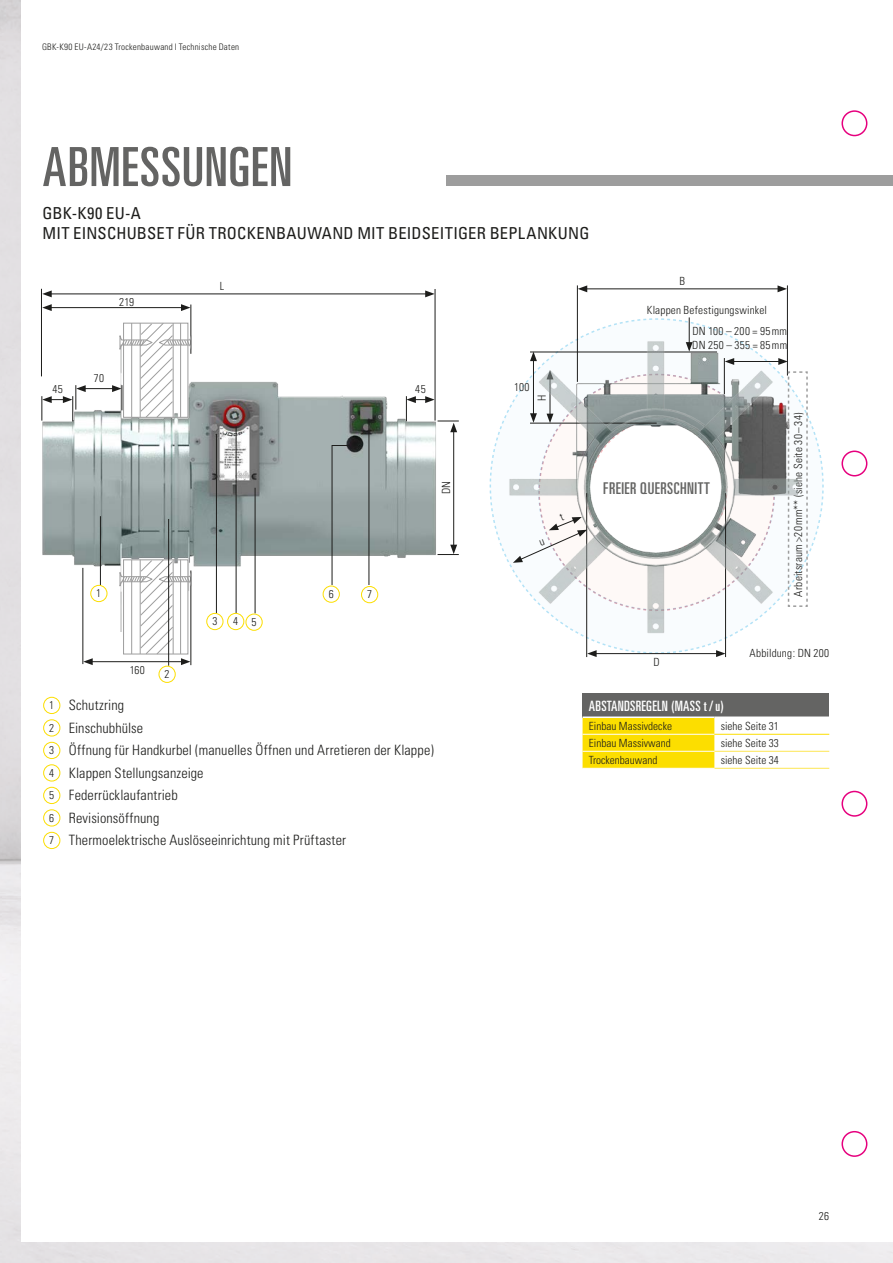
<style>
.page{position:relative;width:893px;height:1263px;background:#fff}
.page>*{position:absolute;margin:0;border:0;box-sizing:border-box;transform-origin:0 0}
.t1{font:ultra-condensed 54px "Univers";letter-spacing:.015em;color:#646463}
.t2{font:condensed 16.5px/19.8px "Univers";letter-spacing:.015em;color:#1d1d1b}
.t3{font:ultra-condensed 16.2px "Univers";letter-spacing:.035em;color:#646463}
.t4{font:300 condensed 14.25px/22.5px "Univers";letter-spacing:.01em;color:#1d1d1b}
.t5{font:ultra-condensed 14.25px "Univers";letter-spacing:.02em;color:#fff}
.t6{font:300 condensed 11.25px "Univers";letter-spacing:.005em;color:#1d1d1b}
.t7{font:300 condensed 11.25px/13.5px "Univers";letter-spacing:.03em;color:#1d1d1b}
.t8{font:300 condensed 9px "Univers";letter-spacing:.025em;color:#1d1d1b}
.s1{font-size:11.25px}
</style>
<div class="page">
<div style="left:446px;top:175px;width:447px;height:11px;background:#9d9d9d"></div>
<img style="left:42px;top:344px;width:394px;height:288px">
<hr style="left:49px;top:293px;width:379px;height:1px;background:#1d1d1b">
<svg style="left:42px;top:290px;width:10px;height:7px"></svg>
<svg style="left:425px;top:290px;width:10px;height:7px"></svg>
<hr style="left:49px;top:307px;width:134px;height:1px;background:#1d1d1b">
<svg style="left:42px;top:304px;width:10px;height:7px"></svg>
<svg style="left:181px;top:304px;width:9px;height:7px"></svg>
<hr style="left:90px;top:661px;width:93px;height:1px;background:#1d1d1b">
<svg style="left:83px;top:658px;width:10px;height:7px"></svg>
<hr style="left:83px;top:388px;width:31px;height:1px;background:#1d1d1b">
<hr style="left:41px;top:289px;width:1px;height:87px;background:#1d1d1b">
<hr style="left:435px;top:289px;width:1px;height:132px;background:#1d1d1b">
<svg style="left:41px;top:385px;width:45px;height:36px"></svg>
<hr style="left:82px;top:568px;width:1px;height:96px;background:#1d1d1b">
<hr style="left:190px;top:304px;width:1px;height:50px;background:#1d1d1b">
<hr style="left:453px;top:430px;width:1px;height:117px;background:#1d1d1b">
<svg style="left:406px;top:396px;width:53px;height:36px"></svg>
<svg style="left:438px;top:545px;width:21px;height:10px"></svg>
<div style="left:43px;top:697px;width:17px;height:17px;border:1px solid #fcde00;border-radius:50%"></div>
<div style="left:43px;top:719px;width:17px;height:17px;border:1px solid #fcde00;border-radius:50%"></div>
<div style="left:43px;top:742px;width:17px;height:17px;border:1px solid #fcde00;border-radius:50%"></div>
<div style="left:43px;top:764px;width:17px;height:17px;border:1px solid #fcde00;border-radius:50%"></div>
<div style="left:43px;top:787px;width:17px;height:17px;border:1px solid #fcde00;border-radius:50%"></div>
<div style="left:43px;top:809px;width:17px;height:17px;border:1px solid #fcde00;border-radius:50%"></div>
<div style="left:43px;top:832px;width:17px;height:17px;border:1px solid #fcde00;border-radius:50%"></div>
<hr style="left:577px;top:285px;width:1px;height:97px;background:#1d1d1b">
<hr style="left:787px;top:285px;width:1px;height:91px;background:#1d1d1b">
<hr style="left:585px;top:288px;width:195px;height:1px;background:#1d1d1b">
<svg style="left:777px;top:285px;width:10px;height:7px"></svg>
<svg style="left:578px;top:285px;width:9px;height:7px"></svg>
<hr style="left:255px;top:488px;width:1px;height:125px;background:#1d1d1b">
<svg style="left:331px;top:445px;width:19px;height:141px"></svg>
<hr style="left:236px;top:426px;width:1px;height:187px;background:#1d1d1b">
<hr style="left:369px;top:418px;width:1px;height:167px;background:#1d1d1b">
<hr style="left:216px;top:434px;width:1px;height:179px;background:#1d1d1b">
<hr style="left:100px;top:516px;width:1px;height:69px;background:#1d1d1b">
<div style="left:207px;top:613px;width:16px;height:17px;background:#fff;border-radius:50%"></div>
<div style="left:206px;top:613px;width:17px;height:17px;border:1px solid #fcde00;border-radius:50%"></div>
<div style="left:91px;top:585px;width:16px;height:17px;background:#fff;border-radius:50%"></div>
<div style="left:90px;top:585px;width:17px;height:17px;border:1px solid #fcde00;border-radius:50%"></div>
<div style="left:228px;top:613px;width:16px;height:17px;background:#fff;border-radius:50%"></div>
<div style="left:227px;top:613px;width:17px;height:17px;border:1px solid #fcde00;border-radius:50%"></div>
<div style="left:246px;top:614px;width:16px;height:16px;background:#fff;border-radius:50%"></div>
<div style="left:246px;top:614px;width:17px;height:17px;border:1px solid #fcde00;border-radius:50%"></div>
<div style="left:323px;top:586px;width:16px;height:16px;background:#fff;border-radius:50%"></div>
<div style="left:323px;top:586px;width:17px;height:17px;border:1px solid #fcde00;border-radius:50%"></div>
<div style="left:361px;top:586px;width:17px;height:17px;background:#fff;border-radius:50%"></div>
<div style="left:361px;top:586px;width:17px;height:17px;border:1px solid #fcde00;border-radius:50%"></div>
<svg style="left:112px;top:322px;width:80px;height:96px"></svg>
<svg style="left:119px;top:559px;width:73px;height:106px"></svg>
<hr style="left:168px;top:519px;width:1px;height:147px;background:#1d1d1b">
<div style="left:159px;top:666px;width:17px;height:17px;border:1px solid #fcde00;border-radius:50%"></div>
<div style="left:583px;top:693px;width:246px;height:24px;background:#646463"></div>
<div style="left:583px;top:718px;width:131px;height:50px;background:#fcde00"></div>
<hr style="left:714px;top:768px;width:115px;height:1px;background:#fde654">
<hr style="left:583px;top:716px;width:131px;height:2px;background:#fff">
<hr style="left:714px;top:716px;width:115px;height:2px;background:#fff">
<hr style="left:714px;top:751px;width:115px;height:1px;background:#fde654">
<hr style="left:583px;top:751px;width:131px;height:1px;background:#fff">
<hr style="left:583px;top:734px;width:131px;height:1px;background:#fff">
<hr style="left:714px;top:734px;width:115px;height:1px;background:#fcde00">
<div style="left:841px;top:110px;width:26px;height:26px;border:2px solid #e6007e;border-radius:50%"></div>
<div style="left:841px;top:450px;width:26px;height:26px;border:2px solid #e6007e;border-radius:50%"></div>
<div style="left:841px;top:791px;width:26px;height:26px;border:2px solid #e6007e;border-radius:50%"></div>
<div style="left:841px;top:1131px;width:26px;height:26px;border:2px solid #e6007e;border-radius:50%"></div>
<svg style="left:489px;top:317px;width:335px;height:340px"></svg>
<p class="t8" style="left:42px;top:41px;width:199px">GBK-K90 EU-A24/23 Trockenbauwand I Technische Daten</p>
<h1 class="t1" style="left:43px;top:136px;width:251px">ABMESSUNGEN</h1>
<p class="t2" style="left:43px;top:203px;width:548px">GBK-K90 EU-A<br>MIT EINSCHUBSET FÜR TROCKENBAUWAND MIT BEIDSEITIGER BEPLANKUNG</p>
<p class="t6" style="left:52px;top:382px;width:12px">45</p>
<p class="t6" style="left:119px;top:296px;width:16px">219</p>
<p class="t6" style="left:94px;top:371px;width:12px">70</p>
<p class="t6" style="left:220px;top:280px;width:6px">L</p>
<p class="t6" style="left:96px;top:586px;width:6px">1</p>
<p class="t6" style="left:130px;top:663px;width:17px">160</p>
<p class="t6" style="left:165px;top:667px;width:6px">2</p>
<p class="t6" style="left:212px;top:614px;width:6px">3</p>
<p class="t6" style="left:233px;top:615px;width:25px">4 5</p>
<p class="t6" style="left:329px;top:587px;width:6px">6</p>
<p class="t6" style="left:367px;top:588px;width:6px">7</p>
<p class="t6" style="left:415px;top:382px;width:12px">45</p>
<p class="t6" style="left:439px;top:494px;width:15px;rotate:-90deg">DN</p>
<p class="t6" style="left:514px;top:380px;width:17px">100</p>
<p class="t6" style="left:535px;top:401px;width:8px;rotate:-90deg">H</p>
<p class="t6" style="left:680px;top:275px;width:7px">B</p>
<p class="t6" style="left:647px;top:304px;width:122px">Klappen Befestigungswinkel</p>
<p class="t7" style="left:692px;top:325px;width:96px">DN 100 – 200 = 95mm<br>DN 250 – 355 = 85mm</p>
<p class="t3" style="left:603px;top:479px;width:108px">FREIER QUERSCHNITT</p>
<p class="t6" style="left:653px;top:655px;width:8px">D</p>
<p class="t6" style="left:791px;top:597px;width:186px;rotate:-90deg">Arbeitsraum &gt;20mm** (siehe Seite 30–34)</p>
<p class="t6" style="left:749px;top:646px;width:81px">Abbildung: DN 200</p>
<p class="t4" style="left:49px;top:694px;width:386px"><span class="s1">1</span> Schutzring<br><span class="s1">2</span> Einschubhülse<br><span class="s1">3</span> Öffnung für Handkurbel (manuelles Öffnen und Arretieren der Klappe)<br><span class="s1">4</span> Klappen Stellungsanzeige<br><span class="s1">5</span> Federrücklaufantrieb<br><span class="s1">6</span> Revisionsöffnung<br><span class="s1">7</span> Thermoelektrische Auslöseeinrichtung mit Prüftaster</p>
<p class="t5" style="left:589px;top:698px;width:136px">ABSTANDSREGELN (MASS t /u)</p>
<p class="t6" style="left:589px;top:720px;width:85px">Einbau Massivdecke</p>
<p class="t6" style="left:721px;top:720px;width:60px">siehe Seite 31</p>
<p class="t6" style="left:589px;top:736px;width:83px">Einbau Massivwand</p>
<p class="t6" style="left:721px;top:736px;width:60px">siehe Seite 33</p>
<p class="t6" style="left:589px;top:753px;width:70px">Trockenbauwand</p>
<p class="t6" style="left:721px;top:753px;width:60px">siehe Seite 34</p>
<p class="t6" style="left:819px;top:1209px;width:12px">26</p>
</div>
